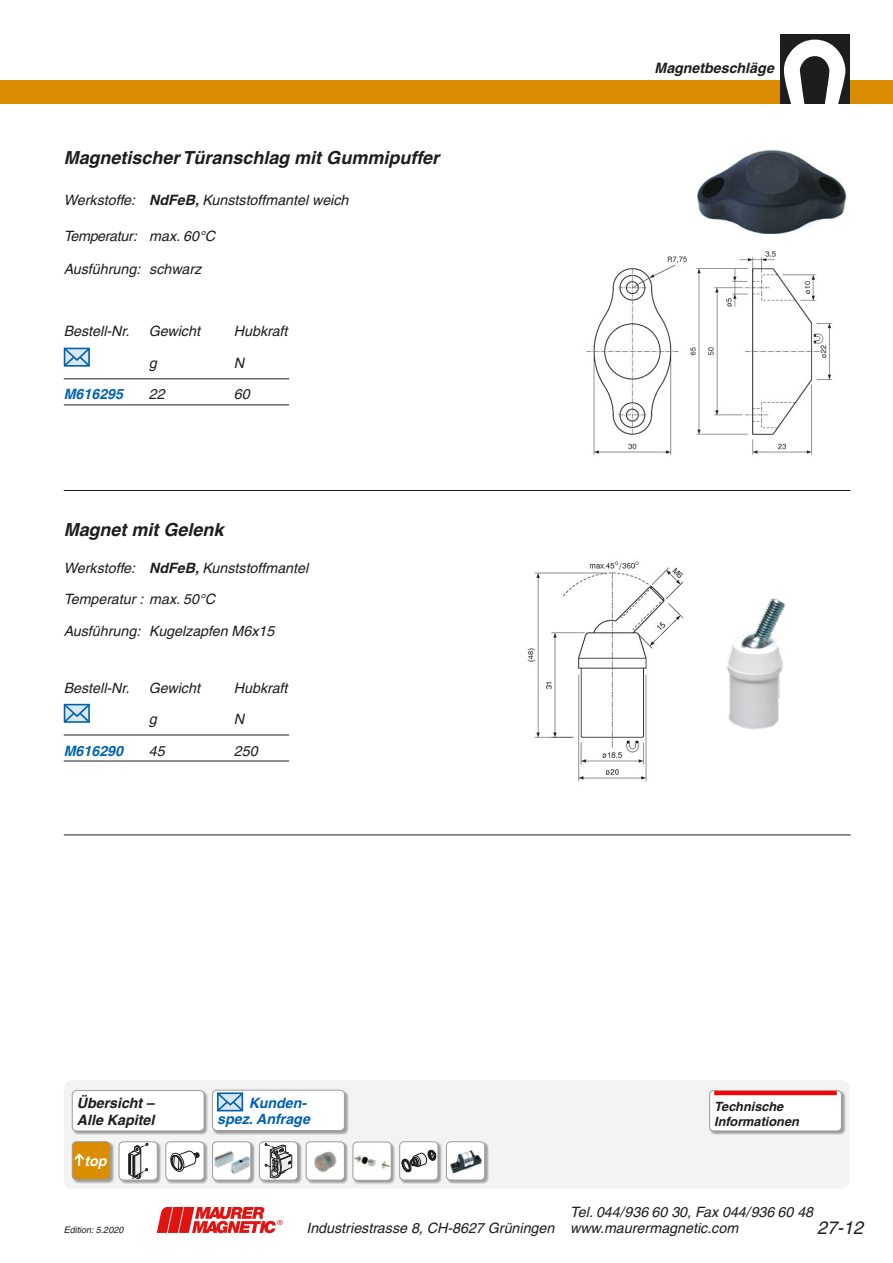
<style>
.page{position:relative;width:893px;height:1263px;background:#fff}
.page>*{position:absolute;margin:0;border:0;box-sizing:border-box;transform-origin:0 0}
.t1{font:italic 700 18px "Helvetica";color:#1d1d1b}
.t2{font:italic 18px "Helvetica";color:#1d1d1b}
.t3{font:italic 14.25px/15.8px "Helvetica";color:#1d1d1b}
.t4{font:italic 700 14.25px/16.5px "Helvetica";color:#1d1d1b}
.t5{font:italic 700 14.25px/16.5px "Helvetica";color:#0061ae;text-align:right}
.t6{font:italic 14.25px "Helvetica";letter-spacing:-.02em;color:#1d1d1b}
.t7{font:italic 700 14.25px "Helvetica";color:#fff}
.t8{font:italic 700 12.75px/15px "Helvetica";color:#1d1d1b}
.t9{font:italic 9px "Helvetica";color:#1d1d1b}
.s1{font-weight:700}
</style>
<div class="page">
<div style="left:0;top:81px;width:893px;height:23px;background:#da8d00"></div>
<div style="left:780px;top:34px;width:70px;height:70px;background:#1d1d1b"></div>
<svg style="left:784px;top:40px;width:61px;height:64px"></svg>
<svg style="left:157px;top:1207px;width:125px;height:26px"></svg>
<hr style="left:64px;top:490px;width:786px;height:1px;background:#1d1d1b">
<img style="left:697px;top:150px;width:150px;height:85px">
<img style="left:586px;top:251px;width:247px;height:204px">
<hr style="left:64px;top:834px;width:786px;height:1px;background:#1d1d1b">
<img style="left:726px;top:598px;width:60px;height:132px">
<img style="left:527px;top:561px;width:157px;height:221px">
<svg style="left:63px;top:347px;width:27px;height:20px"></svg>
<svg style="left:63px;top:703px;width:27px;height:20px"></svg>
<div style="left:64px;top:1080px;width:786px;height:108px;background:#f3f3f3;border-radius:9px"></div>
<div style="left:119px;top:1141px;width:42px;height:43px;background:#1d1d1b;opacity:.4"></div>
<div style="left:119px;top:1142px;width:38px;height:38px;background:#fff;border-radius:4px"></div>
<svg style="left:128px;top:1143px;width:20px;height:35px"></svg>
<div style="left:119px;top:1141px;width:39px;height:39px;border:1px solid #9d9d9c;border-radius:4px"></div>
<div style="left:166px;top:1141px;width:42px;height:43px;background:#1d1d1b;opacity:.4"></div>
<div style="left:166px;top:1142px;width:38px;height:38px;background:#fff;border-radius:4px"></div>
<svg style="left:170px;top:1150px;width:30px;height:22px"></svg>
<div style="left:165px;top:1141px;width:39px;height:39px;border:1px solid #9d9d9c;border-radius:4px"></div>
<div style="left:212px;top:1141px;width:43px;height:43px;background:#1d1d1b;opacity:.4"></div>
<div style="left:213px;top:1142px;width:38px;height:38px;background:#fff;border-radius:4px"></div>
<img style="left:213px;top:1151px;width:38px;height:29px">
<div style="left:212px;top:1141px;width:39px;height:39px;border:1px solid #9d9d9c;border-radius:4px"></div>
<div style="left:259px;top:1141px;width:43px;height:43px;background:#1d1d1b;opacity:.4"></div>
<div style="left:259px;top:1142px;width:39px;height:38px;background:#fff;border-radius:4px"></div>
<svg style="left:265px;top:1143px;width:27px;height:35px"></svg>
<div style="left:259px;top:1141px;width:39px;height:39px;border:1px solid #9d9d9c;border-radius:4px"></div>
<div style="left:306px;top:1141px;width:43px;height:43px;background:#1d1d1b;opacity:.4"></div>
<div style="left:306px;top:1142px;width:38px;height:38px;background:#fff;border-radius:4px"></div>
<img style="left:314px;top:1151px;width:23px;height:22px">
<div style="left:306px;top:1141px;width:39px;height:39px;border:1px solid #9d9d9c;border-radius:4px"></div>
<div style="left:353px;top:1142px;width:42px;height:42px;background:#1d1d1b;opacity:.4"></div>
<div style="left:353px;top:1142px;width:38px;height:38px;background:#fff;border-radius:4px"></div>
<img style="left:355px;top:1155px;width:35px;height:14px">
<div style="left:353px;top:1141px;width:39px;height:40px;border:1px solid #9d9d9c;border-radius:4px"></div>
<div style="left:399px;top:1141px;width:43px;height:43px;background:#1d1d1b;opacity:.4"></div>
<div style="left:400px;top:1142px;width:38px;height:38px;background:#fff;border-radius:4px"></div>
<svg style="left:402px;top:1150px;width:34px;height:22px"></svg>
<div style="left:399px;top:1141px;width:39px;height:39px;border:1px solid #9d9d9c;border-radius:4px"></div>
<div style="left:446px;top:1141px;width:43px;height:43px;background:#1d1d1b;opacity:.4"></div>
<div style="left:446px;top:1142px;width:39px;height:38px;background:#fff;border-radius:4px"></div>
<img style="left:450px;top:1150px;width:32px;height:24px">
<div style="left:446px;top:1141px;width:39px;height:39px;border:1px solid #9d9d9c;border-radius:4px"></div>
<div style="left:72px;top:1141px;width:43px;height:43px;background:#1d1d1b;opacity:.4"></div>
<div style="left:72px;top:1142px;width:38px;height:37px;background:#da8d00;border-radius:4px"></div>
<div style="left:72px;top:1141px;width:39px;height:39px;border:1px solid #9d9d9c;border-radius:4px"></div>
<svg style="left:75px;top:1153px;width:9px;height:13px"></svg>
<hr style="left:64px;top:405px;width:225px;height:1px;background:#1d1d1b">
<hr style="left:64px;top:761px;width:225px;height:1px;background:#1d1d1b">
<hr style="left:64px;top:378px;width:225px;height:1px;background:#1d1d1b">
<hr style="left:64px;top:735px;width:225px;height:1px;background:#1d1d1b">
<div style="left:212px;top:1090px;width:137px;height:45px;background:#1d1d1b;opacity:.4"></div>
<div style="left:213px;top:1090px;width:131px;height:40px;background:#fff;border-radius:4px"></div>
<div style="left:212px;top:1090px;width:133px;height:41px;border:1px solid #9d9d9c;border-radius:4px"></div>
<div style="left:72px;top:1090px;width:137px;height:45px;background:#1d1d1b;opacity:.4"></div>
<div style="left:72px;top:1090px;width:132px;height:41px;background:#fff;border-radius:4px"></div>
<div style="left:72px;top:1090px;width:132px;height:41px;border:1px solid #9d9d9c;border-radius:4px"></div>
<svg style="left:216px;top:1091px;width:29px;height:21px"></svg>
<div style="left:709px;top:1090px;width:137px;height:45px;background:#1d1d1b;opacity:.4"></div>
<div style="left:710px;top:1090px;width:131px;height:41px;background:#fff;border-radius:4px"></div>
<hr style="left:714px;top:1091px;width:123px;height:4px;background:#f00">
<div style="left:709px;top:1090px;width:133px;height:41px;border:1px solid #9d9d9c;border-radius:4px"></div>
<p class="t1" style="left:64px;top:147px;width:377px">Magnetischer Türanschlag mit Gummipuffer</p>
<p class="t3" style="left:64px;top:192px;width:286px">Werkstoffe: <span class="s1">NdFeB,</span> Kunststoffmantel weich</p>
<p class="t6" style="left:64px;top:228px;width:153px">Temperatur: max. 60°C</p>
<p class="t3" style="left:64px;top:262px;width:139px">Ausführung: schwarz</p>
<p class="t3" style="left:64px;top:323px;width:67px">Bestell-Nr.</p>
<p class="t3" style="left:149px;top:323px;width:53px">Gewicht</p>
<p class="t3" style="left:234px;top:323px;width:55px">Hubkraft</p>
<p class="t3" style="left:149px;top:355px;width:9px">g</p>
<p class="t3" style="left:234px;top:355px;width:12px">N</p>
<p class="t5" style="left:64px;top:386px;width:61px">M616295</p>
<p class="t3" style="left:149px;top:386px;width:17px">22</p>
<p class="t3" style="left:234px;top:386px;width:17px">60</p>
<p class="t1" style="left:64px;top:519px;width:161px">Magnet mit Gelenk</p>
<p class="t3" style="left:64px;top:560px;width:246px">Werkstoffe: <span class="s1">NdFeB,</span> Kunststoffmantel</p>
<p class="t3" style="left:64px;top:591px;width:153px">Temperatur : max. 50°C</p>
<p class="t3" style="left:64px;top:623px;width:212px">Ausführung: Kugelzapfen M6x15</p>
<p class="t3" style="left:64px;top:680px;width:67px">Bestell-Nr.</p>
<p class="t3" style="left:149px;top:680px;width:53px">Gewicht</p>
<p class="t3" style="left:234px;top:680px;width:55px">Hubkraft</p>
<p class="t3" style="left:149px;top:711px;width:9px">g</p>
<p class="t3" style="left:234px;top:711px;width:12px">N</p>
<p class="t5" style="left:64px;top:742px;width:61px">M616290</p>
<p class="t3" style="left:149px;top:743px;width:17px">45</p>
<p class="t3" style="left:234px;top:743px;width:25px">250</p>
<p class="t4" style="left:654px;top:59px;width:121px">Magnetbeschläge</p>
<p class="t4" style="left:77px;top:1094px;width:79px">Übersicht –<br>Alle Kapitel</p>
<p class="t8" style="left:714px;top:1099px;width:86px">Technische<br>Informationen</p>
<p class="t5" style="left:217px;top:1094px;width:94px">Kunden&shy;spez. Anfrage</p>
<p class="t7" style="left:85px;top:1152px;width:24px">top</p>
<p class="t3" style="left:306px;top:1204px;width:508px;text-indent:264px">Tel. 044/936 60 30, Fax 044/936 60 48<br>Industriestrasse 8, CH-8627 Grüningen www.maurermagnetic.com</p>
<p class="t9" style="left:64px;top:1224px;width:61px">Edition: 5.2020</p>
<p class="t2" style="left:817px;top:1217px;width:48px">27-12</p>
</div>
